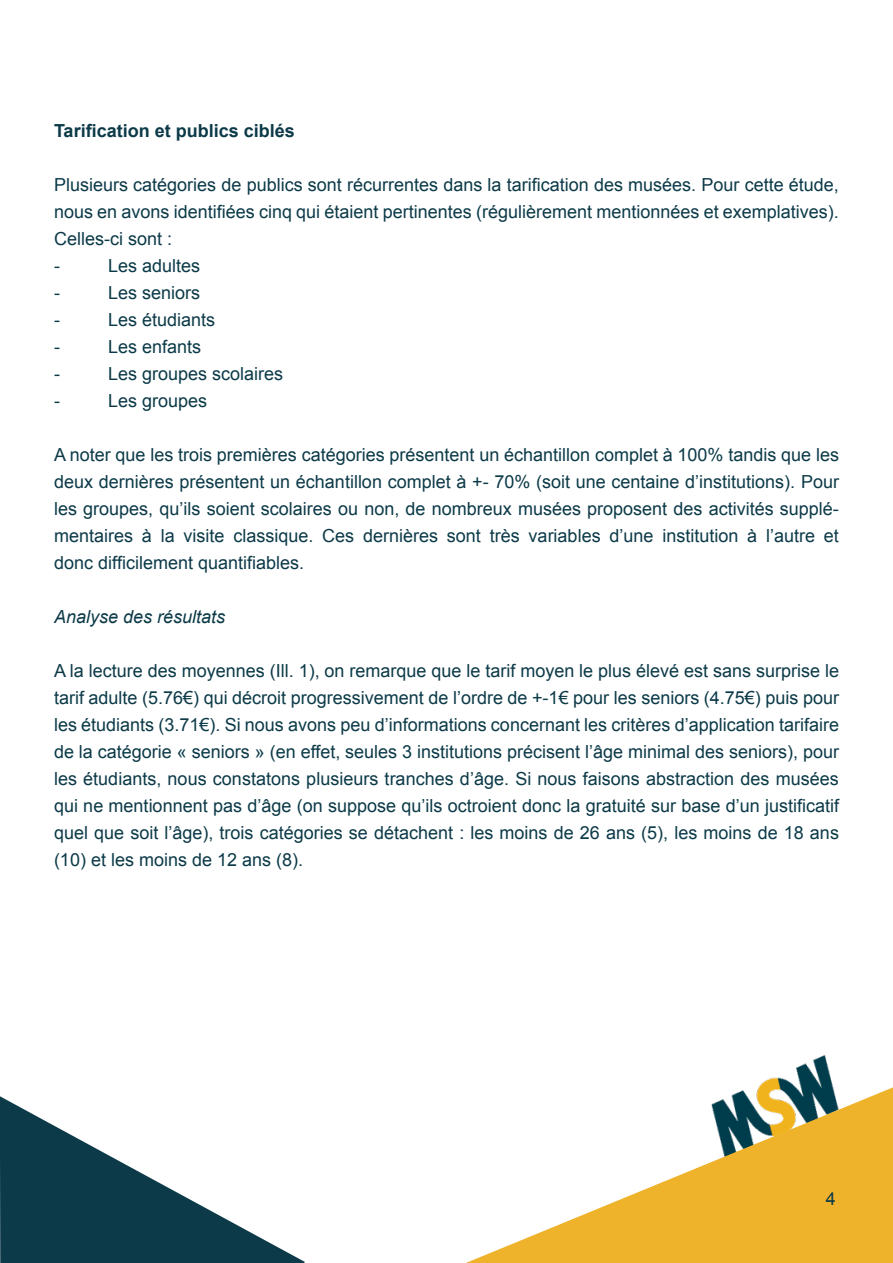
<style>
.page{position:relative;width:893px;height:1263px;background:#fff}
.page>*{position:absolute;margin:0;border:0;box-sizing:border-box;transform-origin:0 0}
.t1{font:18px/27px "Arial";color:#0c3a48;text-align:justify}
.t2{font:700 18px "Arial";color:#0c3a48}
.t3{font:italic 18px "Arial";color:#0c3a48}
</style>
<div class="page">
<svg style="left:0;top:1096px;width:305px;height:167px"></svg>
<img style="left:759px;top:1055px;width:74px;height:32px">
<svg style="left:466px;top:1087px;width:427px;height:176px;fill:#efb22b"></svg>
<p class="t2" style="left:54px;top:119px;width:242px">Tarification et publics ciblés</p>
<p class="t1" style="left:54px;top:172px;width:786px">Plusieurs catégories de publics sont récurrentes dans la tarification des musées. Pour cette étude, nous en avons identifiées cinq qui étaient pertinentes (régulièrement mentionnées et exemplatives).</p>
<p class="t1" style="left:54px;top:226px;width:120px">Celles-ci sont :</p>
<p class="t1" style="left:54px;top:253px;width:7px">-</p>
<p class="t1" style="left:108px;top:253px;width:94px">Les adultes</p>
<p class="t1" style="left:54px;top:280px;width:7px">-</p>
<p class="t1" style="left:108px;top:280px;width:94px">Les seniors</p>
<p class="t1" style="left:54px;top:307px;width:7px">-</p>
<p class="t1" style="left:108px;top:307px;width:109px">Les étudiants</p>
<p class="t1" style="left:54px;top:334px;width:7px">-</p>
<p class="t1" style="left:108px;top:334px;width:95px">Les enfants</p>
<p class="t1" style="left:54px;top:361px;width:7px">-</p>
<p class="t1" style="left:108px;top:361px;width:177px">Les groupes scolaires</p>
<p class="t1" style="left:54px;top:388px;width:7px">-</p>
<p class="t1" style="left:108px;top:388px;width:101px">Les groupes</p>
<p class="t1" style="left:54px;top:442px;width:786px">A noter que les trois premières catégories présentent un échantillon complet à 100% tandis que les deux dernières présentent un échantillon complet à +- 70% (soit une centaine d’institutions). Pour les groupes, qu’ils soient scolaires ou non, de nombreux musées proposent des activités supplé&shy;mentaires à la visite classique. Ces dernières sont très variables d’une institution à l’autre et donc difficilement quantifiables.</p>
<p class="t3" style="left:54px;top:605px;width:173px">Analyse des résultats</p>
<p class="t1" style="left:54px;top:658px;width:787px">A la lecture des moyennes (Ill. 1), on remarque que le tarif moyen le plus élevé est sans surprise le tarif adulte (5.76€) qui décroit progressivement de l’ordre de +-1€ pour les seniors (4.75€) puis pour les étudiants (3.71€). Si nous avons peu d’informations concernant les critères d’application tarifaire de la catégorie « seniors » (en effet, seules 3 institutions précisent l’âge minimal des seniors), pour les étudiants, nous constatons plusieurs tranches d’âge. Si nous faisons abstraction des musées qui ne mentionnent pas d’âge (on suppose qu’ils octroient donc la gratuité sur base d’un justificatif quel que soit l’âge), trois catégories se détachent : les moins de 26 ans (5), les moins de 18 ans (10) et les moins de 12 ans (8).</p>
<p class="t1" style="left:826px;top:1185px;width:12px">4</p>
</div>
